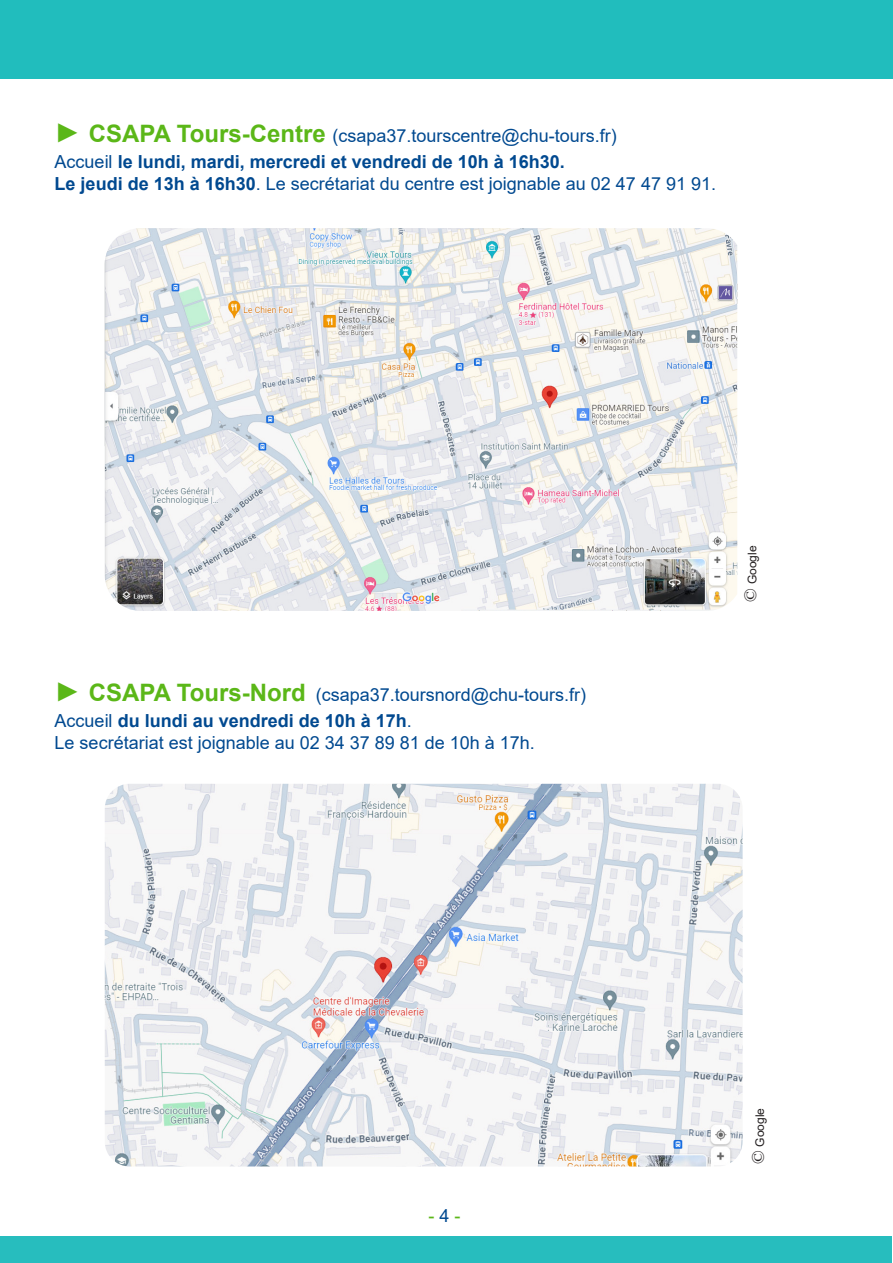
<style>
.page{position:relative;width:893px;height:1263px;background:#fff}
.page>*{position:absolute;margin:0;border:0;box-sizing:border-box;transform-origin:0 0}
.Body_Text_Indent{font:18px "Arial";color:#014990}
.Body_Text_Indent-2{font:700 18px "Arial";color:#014990}
.t1{font:18px "Arial";color:#5bb718}
.t2{font:12px "Arial";color:#231f20}
.s1{font-style:italic;font-size:27px;color:#5bb718}
.s2{font-weight:700;font-size:24px;color:#5bb718}
.s3{font-weight:400}
.s4{font-weight:700}
.s5{font-family:"Times New Roman";font-size:18px}
.s6{color:#014990}
</style>
<div class="page">
<img style="left:105px;top:784px;width:638px;height:382px">
<div style="left:1px;top:1236px;width:891px;height:26px;background:#27bdbe"></div>
<div style="left:0;top:0;width:892px;height:79px;background:#21bdbd"></div>
<img style="left:105px;top:228px;width:632px;height:383px">
<p class="Body_Text_Indent" style="left:55px;top:124px;width:564px"><span class="s1">►</span> <span class="s2">CSAPA Tours-Centre</span> (csapa37.tourscentre@chu-tours.fr)</p>
<p class="Body_Text_Indent-2" style="left:55px;top:149px;width:512px"><span class="s3">Accueil</span> le lundi, mardi, mercredi et vendredi de 10h à 16h30.</p>
<p class="Body_Text_Indent" style="left:55px;top:171px;width:663px"><span class="s4">Le jeudi de 13h à 16h30</span>. Le secrétariat du centre est joignable au 02 47 47 91 91.</p>
<p class="Body_Text_Indent" style="left:55px;top:682px;width:533px"><span class="s1">►</span> <span class="s2">CSAPA Tours-Nord</span> (csapa37.toursnord@chu-tours.fr)</p>
<p class="Body_Text_Indent-2" style="left:55px;top:708px;width:359px"><span class="s3">Accueil</span> du lundi au vendredi de 10h à 17h<span class="s3">.</span></p>
<p class="Body_Text_Indent" style="left:55px;top:730px;width:482px">Le secrétariat est joignable au 02 34 37 89 81 de 10h à 17h.</p>
<p class="t2" style="left:744px;top:602px;width:58px;rotate:-90deg"><span class="s5">©</span> Google</p>
<p class="t1" style="left:428px;top:1203px;width:34px">-<span class="s6">4</span>-</p>
<p class="t2" style="left:751px;top:1164px;width:58px;rotate:-90deg"><span class="s5">©</span> Google</p>
</div>
